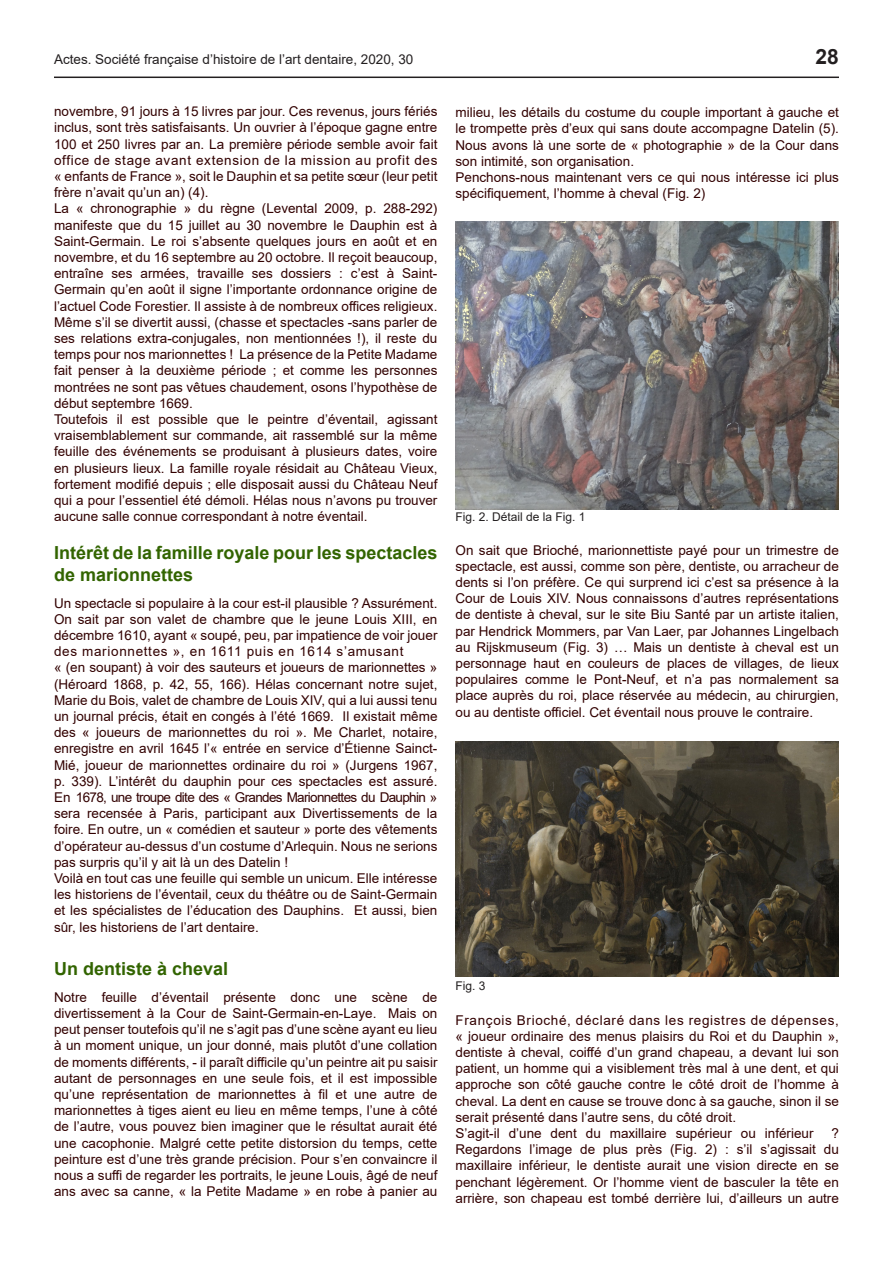
<style>
.page{position:relative;width:893px;height:1263px;background:#fff}
.page>*{position:absolute;margin:0;border:0;box-sizing:border-box;transform-origin:0 0}
.t1{font:700 21px "Arial";color:#231f20}
.corps{font:700 18px/21.6px "Arial";color:#326400}
.corps-2{font:13.5px/16.2px "Arial";color:#320000;text-align:justify}
.t2{font:13.5px "Arial";color:#231f20}
.corps-3{font:13.5px "Arial";letter-spacing:.05em;color:#320000}
.t3{font:12px "Arial";color:#231f20}
</style>
<div class="page">
<hr style="left:54px;top:77px;width:785px;height:1px;background:#231f20">
<img style="left:455px;top:222px;width:384px;height:287px">
<img style="left:455px;top:741px;width:384px;height:235px">
<p class="t2" style="left:54px;top:50px;width:361px">Actes. Société française d’histoire de l’art dentaire, 2020, 30</p>
<h1 class="t1" style="left:816px;top:41px;width:25px">28</h1>
<p class="corps-2" style="left:54px;top:103px;width:385px">novembre, 91 jours à 15 livres par jour. Ces revenus, jours fériés inclus, sont très satisfaisants. Un ouvrier à l’époque gagne entre 100 et 250 livres par an. La première période semble avoir fait office de stage avant extension de la mission au profit des</p>
<p class="corps-2" style="left:54px;top:168px;width:385px">« enfants de France », soit le Dauphin et sa petite sœur (leur petit frère n’avait qu’un an) (4).</p>
<p class="corps-2" style="left:54px;top:200px;width:385px">La « chronographie » du règne (Levental 2009, p. 288-292) manifeste que du 15 juillet au 30 novembre le Dauphin est à Saint-Germain. Le roi s’absente quelques jours en août et en novembre, et du 16 septembre au 20 octobre. Il reçoit beaucoup, entraîne ses armées, travaille ses dossiers : c’est à Saint-Germain qu’en août il signe l’importante ordonnance origine de l’actuel Code Forestier. Il assiste à de nombreux offices religieux.<br>Même s’il se divertit aussi, (chasse et spectacles -sans parler de ses relations extra-conjugales, non mentionnées !), il reste du temps pour nos marionnettes ! La présence de la Petite Madame fait penser à la deuxième période ; et comme les personnes montrées ne sont pas vêtues chaudement, osons l’hypothèse de début septembre 1669.</p>
<p class="corps-2" style="left:54px;top:411px;width:385px">Toutefois il est possible que le peintre d’éventail, agissant vraisemblablement sur commande, ait rassemblé sur la même feuille des événements se produisant à plusieurs dates, voire en plusieurs lieux. La famille royale résidait au Château Vieux, fortement modifié depuis ; elle disposait aussi du Château Neuf qui a pour l’essentiel été démoli. Hélas nous n’avons pu trouver aucune salle connue correspondant à notre éventail.</p>
<p class="corps" style="left:54px;top:542px;width:385px">Intérêt de la famille royale pour les spectacles de marionnettes</p>
<p class="corps-2" style="left:54px;top:595px;width:385px">Un spectacle si populaire à la cour est-il plausible ? Assurément.<br>On sait par son valet de chambre que le jeune Louis XIII, en décembre 1610, ayant « soupé, peu, par impatience de voir jouer des marionnettes », en 1611 puis en 1614 s’amusant</p>
<p class="corps-2" style="left:54px;top:659px;width:385px">« (en soupant) à voir des sauteurs et joueurs de marionnettes » (Héroard 1868, p. 42, 55, 166). Hélas concernant notre sujet, Marie du Bois, valet de chambre de Louis XIV, qui a lui aussi tenu un journal précis, était en congés à l’été 1669. Il existait même des « joueurs de marionnettes du roi ». Me Charlet, notaire, enregistre en avril 1645 l’« entrée en service d’Étienne Sainct-Mié, joueur de marionnettes ordinaire du roi » (Jurgens 1967, p. 339). L’intérêt du dauphin pour ces spectacles est assuré.<br>En 1678, une troupe dite des « Grandes Marionnettes du Dauphin » sera recensée à Paris, participant aux Divertissements de la foire. En outre, un « comédien et sauteur » porte des vêtements d’opérateur au-dessus d’un costume d’Arlequin. Nous ne serions pas surpris qu’il y ait là un des Datelin !</p>
<p class="corps-2" style="left:54px;top:870px;width:385px">Voilà en tout cas une feuille qui semble un unicum. Elle intéresse les historiens de l’éventail, ceux du théâtre ou de Saint-Germain et les spécialistes de l’éducation des Dauphins. Et aussi, bien sûr, les historiens de l’art dentaire.</p>
<p class="corps" style="left:54px;top:958px;width:176px">Un dentiste à cheval</p>
<p class="corps-2" style="left:54px;top:989px;width:385px">Notre feuille d’éventail présente donc une scène de divertissement à la Cour de Saint-Germain-en-Laye. Mais on peut penser toutefois qu’il ne s’agit pas d’une scène ayant eu lieu à un moment unique, un jour donné, mais plutôt d’une collation de moments différents, - il paraît difficile qu’un peintre ait pu saisir autant de personnages en une seule fois, et il est impossible qu’une représentation de marionnettes à fil et une autre de marionnettes à tiges aient eu lieu en même temps, l’une à côté de l’autre, vous pouvez bien imaginer que le résultat aurait été une cacophonie. Malgré cette petite distorsion du temps, cette peinture est d’une très grande précision. Pour s’en convaincre il nous a suffi de regarder les portraits, le jeune Louis, âgé de neuf ans avec sa canne, « la Petite Madame » en robe à panier au</p>
<p class="corps-2" style="left:455px;top:104px;width:385px">milieu, les détails du costume du couple important à gauche et le trompette près d’eux qui sans doute accompagne Datelin (5).<br>Nous avons là une sorte de « photographie » de la Cour dans son intimité, son organisation.</p>
<p class="corps-2" style="left:455px;top:169px;width:385px">Penchons-nous maintenant vers ce qui nous intéresse ici plus spécifiquement, l’homme à cheval (Fig. 2)</p>
<p class="t3" style="left:455px;top:509px;width:132px">Fig. 2. Détail de la Fig. 1</p>
<p class="corps-2" style="left:455px;top:542px;width:385px">On sait que Brioché, marionnettiste payé pour un trimestre de spectacle, est aussi, comme son père, dentiste, ou arracheur de dents si l’on préfère. Ce qui surprend ici c’est sa présence à la Cour de Louis XIV. Nous connaissons d’autres représentations de dentiste à cheval, sur le site Biu Santé par un artiste italien, par Hendrick Mommers, par Van Laer, par Johannes Lingelbach au Rijskmuseum (Fig. 3) … Mais un dentiste à cheval est un personnage haut en couleurs de places de villages, de lieux populaires comme le Pont-Neuf, et n’a pas normalement sa place auprès du roi, place réservée au médecin, au chirurgien, ou au dentiste officiel. Cet éventail nous prouve le contraire.</p>
<p class="t3" style="left:455px;top:977px;width:32px">Fig. 3</p>
<p class="corps-3" style="left:455px;top:1010px;width:385px">François Brioché, déclaré dans les registres de dépenses,</p>
<p class="corps-2" style="left:455px;top:1028px;width:385px">« joueur ordinaire des menus plaisirs du Roi et du Dauphin », dentiste à cheval, coiffé d’un grand chapeau, a devant lui son patient, un homme qui a visiblement très mal à une dent, et qui approche son côté gauche contre le côté droit de l’homme à cheval. La dent en cause se trouve donc à sa gauche, sinon il se serait présenté dans l’autre sens, du côté droit.</p>
<p class="corps-2" style="left:455px;top:1125px;width:360px">S’agit-il d’une dent du maxillaire supérieur ou inférieur</p>
<p class="corps-2" style="left:455px;top:1125px;width:385px;text-indent:376px">?<br>Regardons l’image de plus près (Fig. 2) : s’il s’agissait du maxillaire inférieur, le dentiste aurait une vision directe en se penchant légèrement. Or l’homme vient de basculer la tête en arrière, son chapeau est tombé derrière lui, d’ailleurs un autre</p>
</div>
